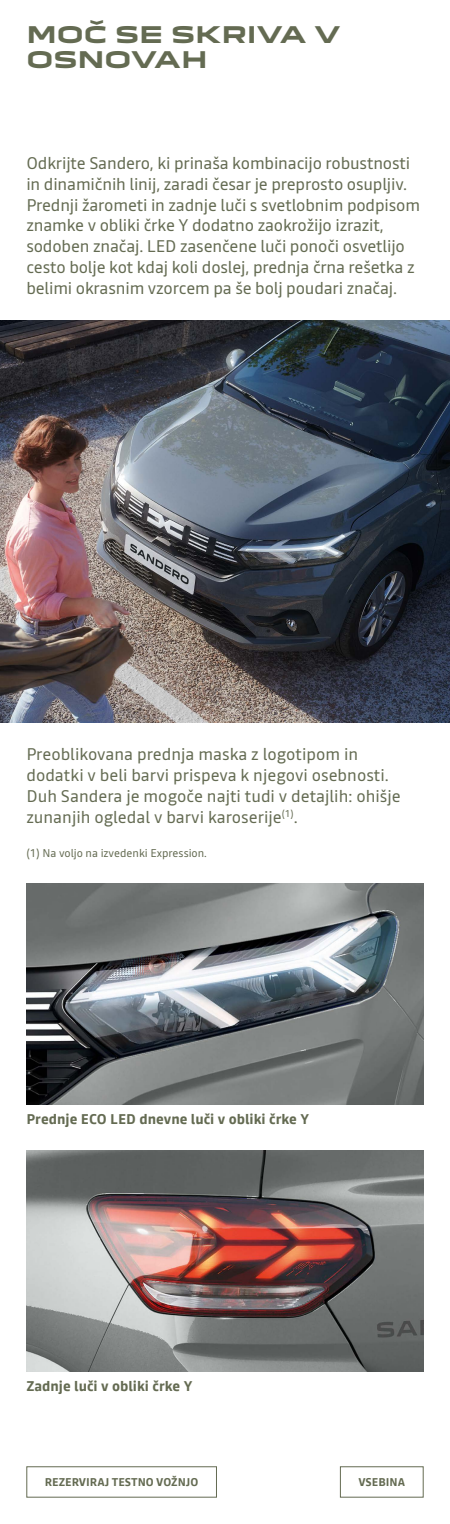
<style>
.page{position:relative;width:450px;height:1524px;background:#fff}
.page>*{position:absolute;margin:0;border:0;box-sizing:border-box;transform-origin:0 0}
.t1{font:700 22.4px/24.4px "Dacia Block Extended";color:#646b52}
.t2{font:16.8px/20.8px "Read";letter-spacing:-.01em;color:#646b52}
.t3{font:700 14px "Read";color:#646b52}
.t4{font:11.2px "Read";color:#646b52}
.t5{font:700 11.2px "Read";color:#646b52}
</style>
<div class="page">
<img style="left:0;top:320px;width:450px;height:402px">
<img style="left:26px;top:883px;width:398px;height:221px">
<img style="left:26px;top:1150px;width:398px;height:221px">
<div style="left:26px;top:1466px;width:191px;height:31px;border:1px solid #646b52"></div>
<div style="left:340px;top:1466px;width:84px;height:31px;border:1px solid #646b52"></div>
<h1 class="t1" style="left:26px;top:23px;width:316px">MOČ SE SKRIVA V<br>OSNOVAH</h1>
<p class="t2" style="left:26px;top:152px;width:395px">Odkrijte Sandero, ki prinaša kombinacijo robustnosti in dinamičnih linij, zaradi česar je preprosto osupljiv.<br>Prednji žarometi in zadnje luči s svetlobnim podpisom znamke v obliki črke Y dodatno zaokrožijo izrazit, sodoben značaj. LED zasenčene luči ponoči osvetlijo cesto bolje kot kdaj koli doslej, prednja črna rešetka z belimi okrasnim vzorcem pa še bolj poudari značaj.</p>
<p class="t2" style="left:26px;top:744px;width:376px">Preoblikovana prednja maska z logotipom in dodatki v beli barvi prispeva k njegovi osebnosti.<br>Duh Sandera je mogoče najti tudi v detajlih: ohišje zunanjih ogledal v barvi karoserije<sup>(1)</sup>.</p>
<p class="t4" style="left:26px;top:845px;width:182px">(1) Na voljo na izvedenki Expression.</p>
<p class="t3" style="left:26px;top:1108px;width:284px">Prednje ECO LED dnevne luči v obliki črke Y</p>
<p class="t3" style="left:26px;top:1375px;width:167px">Zadnje luči v obliki črke Y</p>
<p class="t5" style="left:45px;top:1473px;width:155px">REZERVIRAJ TESTNO VOŽNJO</p>
<p class="t5" style="left:358px;top:1473px;width:48px">VSEBINA</p>
</div>
